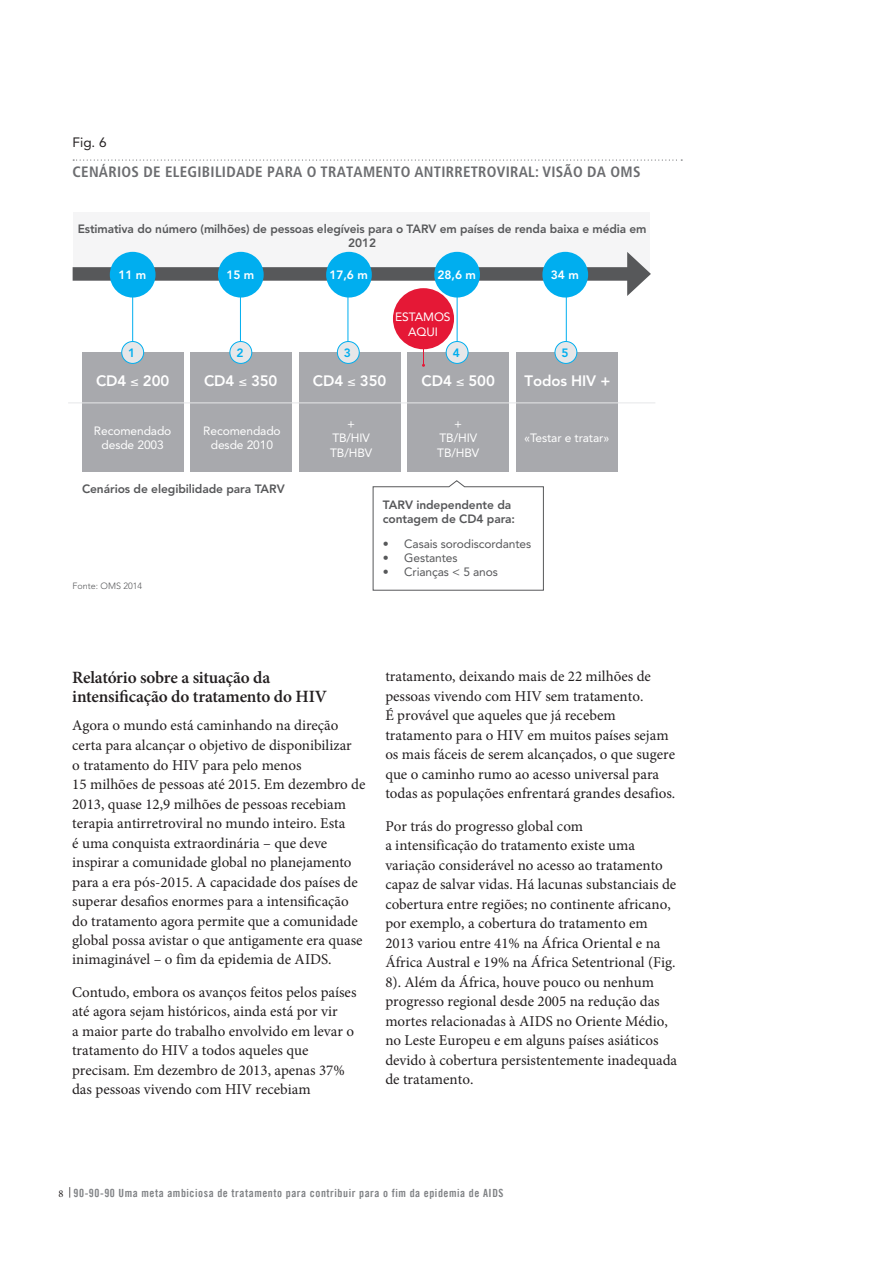
<style>
.page{position:relative;width:893px;height:1263px;background:#fff}
.page>*{position:absolute;margin:0;border:0;box-sizing:border-box;transform-origin:0 0}
.body_small_titles{font:600 17.25px/19.5px "Minion Pro";letter-spacing:-.01em;color:#231f20}
.body_Minnion{font:15px/19.5px "Minion Pro";color:#231f20}
.figure_titles{font:700 condensed 15px "Frutiger LT Std";letter-spacing:.02em;color:#6c6d70}
.t1{font:800 15px "Avenir";letter-spacing:-.01em;color:#fff}
.Figure_No{font:13.5px "Avenir";color:#231f20}
.t2{font:800 12px/14.4px "Avenir";letter-spacing:-.01em;color:#57585a;text-align:center}
.t3{font:12px/14.4px "Avenir";letter-spacing:-.01em;color:#fff;text-align:center}
.t4{font:12px "Avenir";letter-spacing:-.01em;color:#57585a}
.t5{font:800 12px "Avenir";letter-spacing:-.01em;color:#fff}
.t6{font:800 12px "Avenir";color:#00aeef}
.t7{font:11.25px "Trade Gothic LT Bold Cond Twenty";letter-spacing:.05em;color:#808285}
.footnote{font:300 9px "Avenir";color:#57585a}
.s1{font-family:"Minion Pro";font-size:10.5px;color:#231f20}
</style>
<div class="page">
<svg style="left:73px;top:159px;width:609px;height:2px"></svg>
<div style="left:82px;top:352px;width:101px;height:120px;background:#a8a9ad"></div>
<div style="left:191px;top:352px;width:101px;height:120px;background:#a8a9ad"></div>
<div style="left:299px;top:352px;width:101px;height:120px;background:#a8a9ad"></div>
<div style="left:408px;top:352px;width:101px;height:120px;background:#a8a9ad"></div>
<div style="left:516px;top:352px;width:101px;height:120px;background:#a8a9ad"></div>
<div style="left:73px;top:212px;width:577px;height:62px;background:#f5f5f6"></div>
<div style="left:73px;top:267px;width:563px;height:14px;background:#57585a"></div>
<svg style="left:627px;top:252px;width:24px;height:44px"></svg>
<div style="left:110px;top:252px;width:46px;height:46px;background:#00aeef;border-radius:50%"></div>
<div style="left:218px;top:252px;width:46px;height:46px;background:#00aeef;border-radius:50%"></div>
<div style="left:326px;top:252px;width:46px;height:46px;background:#00aeef;border-radius:50%"></div>
<div style="left:434px;top:252px;width:46px;height:46px;background:#00aeef;border-radius:50%"></div>
<div style="left:542px;top:252px;width:46px;height:46px;background:#00aeef;border-radius:50%"></div>
<div style="left:122px;top:341px;width:22px;height:22px;background:#e6e7e9;border-radius:50%"></div>
<div style="left:121px;top:341px;width:23px;height:23px;border:1px solid #00aeef;border-radius:50%"></div>
<div style="left:230px;top:341px;width:22px;height:22px;background:#e6e7e9;border-radius:50%"></div>
<div style="left:229px;top:341px;width:23px;height:23px;border:1px solid #00aeef;border-radius:50%"></div>
<div style="left:337px;top:341px;width:22px;height:22px;background:#e6e7e9;border-radius:50%"></div>
<div style="left:337px;top:341px;width:23px;height:23px;border:1px solid #00aeef;border-radius:50%"></div>
<div style="left:446px;top:341px;width:22px;height:22px;background:#e6e7e9;border-radius:50%"></div>
<div style="left:446px;top:341px;width:22px;height:23px;border:1px solid #00aeef;border-radius:50%"></div>
<div style="left:555px;top:341px;width:22px;height:22px;background:#e6e7e9;border-radius:50%"></div>
<div style="left:555px;top:341px;width:22px;height:23px;border:1px solid #00aeef;border-radius:50%"></div>
<hr style="left:132px;top:296px;width:1px;height:45px;background:#00aeef">
<hr style="left:240px;top:296px;width:1px;height:45px;background:#00aeef">
<hr style="left:348px;top:296px;width:1px;height:45px;background:#00aeef">
<hr style="left:457px;top:296px;width:1px;height:45px;background:#00aeef">
<hr style="left:566px;top:296px;width:1px;height:45px;background:#00aeef">
<hr style="left:68px;top:402px;width:587px;height:1px;background:#e6e7e9">
<hr style="left:423px;top:328px;width:1px;height:37px;background:#e51836">
<div style="left:393px;top:288px;width:61px;height:61px;background:#e51836;border-radius:50%"></div>
<svg style="left:372px;top:480px;width:172px;height:111px"></svg>
<p class="Figure_No" style="left:73px;top:134px;width:36px">Fig. 6</p>
<p class="figure_titles" style="left:73px;top:163px;width:569px">CENÁRIOS DE ELEGIBILIDADE PARA O TRATAMENTO ANTIRRETROVIRAL: VISÃO DA OMS</p>
<p class="t2" style="left:78px;top:221px;width:570px">Estimativa do número (milhões) de pessoas elegíveis para o TARV em países de renda baixa e média em<br>2012</p>
<p class="t5" style="left:118px;top:268px;width:29px">11 m</p>
<p class="t5" style="left:227px;top:268px;width:29px">15 m</p>
<p class="t5" style="left:329px;top:268px;width:40px">17,6 m</p>
<p class="t5" style="left:438px;top:268px;width:40px">28,6 m</p>
<p class="t5" style="left:551px;top:268px;width:29px">34 m</p>
<p class="t3" style="left:395px;top:310px;width:57px">ESTAMOS<br>AQUI</p>
<p class="t6" style="left:128px;top:346px;width:9px">1</p>
<p class="t6" style="left:236px;top:346px;width:9px">2</p>
<p class="t6" style="left:344px;top:346px;width:9px">3</p>
<p class="t6" style="left:453px;top:346px;width:9px">4</p>
<p class="t6" style="left:562px;top:346px;width:9px">5</p>
<p class="t1" style="left:96px;top:372px;width:75px">CD4 ≤ 200</p>
<p class="t3" style="left:94px;top:424px;width:79px">Recomendado desde 2003</p>
<p class="t3" style="left:203px;top:424px;width:79px">Recomendado desde 2010</p>
<p class="t3" style="left:330px;top:416px;width:43px">+<br>TB/HIV<br>TB/HBV</p>
<p class="t3" style="left:437px;top:416px;width:43px">+<br>TB/HIV<br>TB/HBV</p>
<p class="t1" style="left:204px;top:372px;width:75px">CD4 ≤ 350</p>
<p class="t1" style="left:313px;top:372px;width:75px">CD4 ≤ 350</p>
<p class="t1" style="left:422px;top:372px;width:75px">CD4 ≤ 500</p>
<p class="t1" style="left:524px;top:372px;width:87px">Todos HIV +</p>
<p class="t3" style="left:524px;top:431px;width:87px">«Testar e tratar»</p>
<p class="t2" style="left:82px;top:482px;width:204px">Cenários de elegibilidade para TARV</p>
<p class="footnote" style="left:73px;top:581px;width:71px">Fonte: OMS 2014</p>
<p class="t2" style="left:383px;top:497px;width:134px;text-align:left">TARV independente da contagem de CD4 para:</p>
<p class="t4" style="left:383px;top:536px;width:150px">• Casais sorodiscordantes</p>
<p class="t4" style="left:383px;top:551px;width:76px">• Gestantes</p>
<p class="t4" style="left:383px;top:565px;width:117px">• Crianças &lt; 5 anos</p>
<p class="body_small_titles" style="left:72px;top:668px;width:256px">Relatório sobre a situação da intensificação do tratamento do HIV</p>
<p class="body_Minnion" style="left:72px;top:716px;width:295px">Agora o mundo está caminhando na direção certa para alcançar o objetivo de disponibilizar<br>o tratamento do HIV para pelo menos<br>15 milhões de pessoas até 2015. Em dezembro de 2013, quase 12,9 milhões de pessoas recebiam terapia antirretroviral no mundo inteiro. Esta<br>é uma conquista extraordinária – que deve inspirar a comunidade global no planejamento para a era pós‑2015. A capacidade dos países de superar desafios enormes para a intensificação do tratamento agora permite que a comunidade global possa avistar o que antigamente era quase inimaginável – o fim da epidemia de AIDS.</p>
<p class="body_Minnion" style="left:72px;top:982px;width:286px">Contudo, embora os avanços feitos pelos países até agora sejam históricos, ainda está por vir<br>a maior parte do trabalho envolvido em levar o tratamento do HIV a todos aqueles que precisam. Em dezembro de 2013, apenas 37% das pessoas vivendo com HIV recebiam</p>
<p class="body_Minnion" style="left:385px;top:667px;width:291px">tratamento, deixando mais de 22 milhões de pessoas vivendo com HIV sem tratamento.<br>É provável que aqueles que já recebem tratamento para o HIV em muitos países sejam os mais fáceis de serem alcançados, o que sugere que o caminho rumo ao acesso universal para todas as populações enfrentará grandes desafios.</p>
<p class="body_Minnion" style="left:385px;top:816px;width:293px">Por trás do progresso global com<br>a intensificação do tratamento existe uma variação considerável no acesso ao tratamento capaz de salvar vidas. Há lacunas substanciais de cobertura entre regiões; no continente africano, por exemplo, a cobertura do tratamento em 2013 variou entre 41% na África Oriental e na África Austral e 19% na África Setentrional (Fig.<br>8). Além da África, houve pouco ou nenhum progresso regional desde 2005 na redução das mortes relacionadas à AIDS no Oriente Médio, no Leste Europeu e em alguns países asiáticos devido à cobertura persistentemente inadequada de tratamento.</p>
<p class="t7" style="left:59px;top:1186px;width:446px"><span class="s1">8 |</span> 90-90-90 Uma meta ambiciosa de tratamento para contribuir para o fim da epidemia de AIDS</p>
</div>
